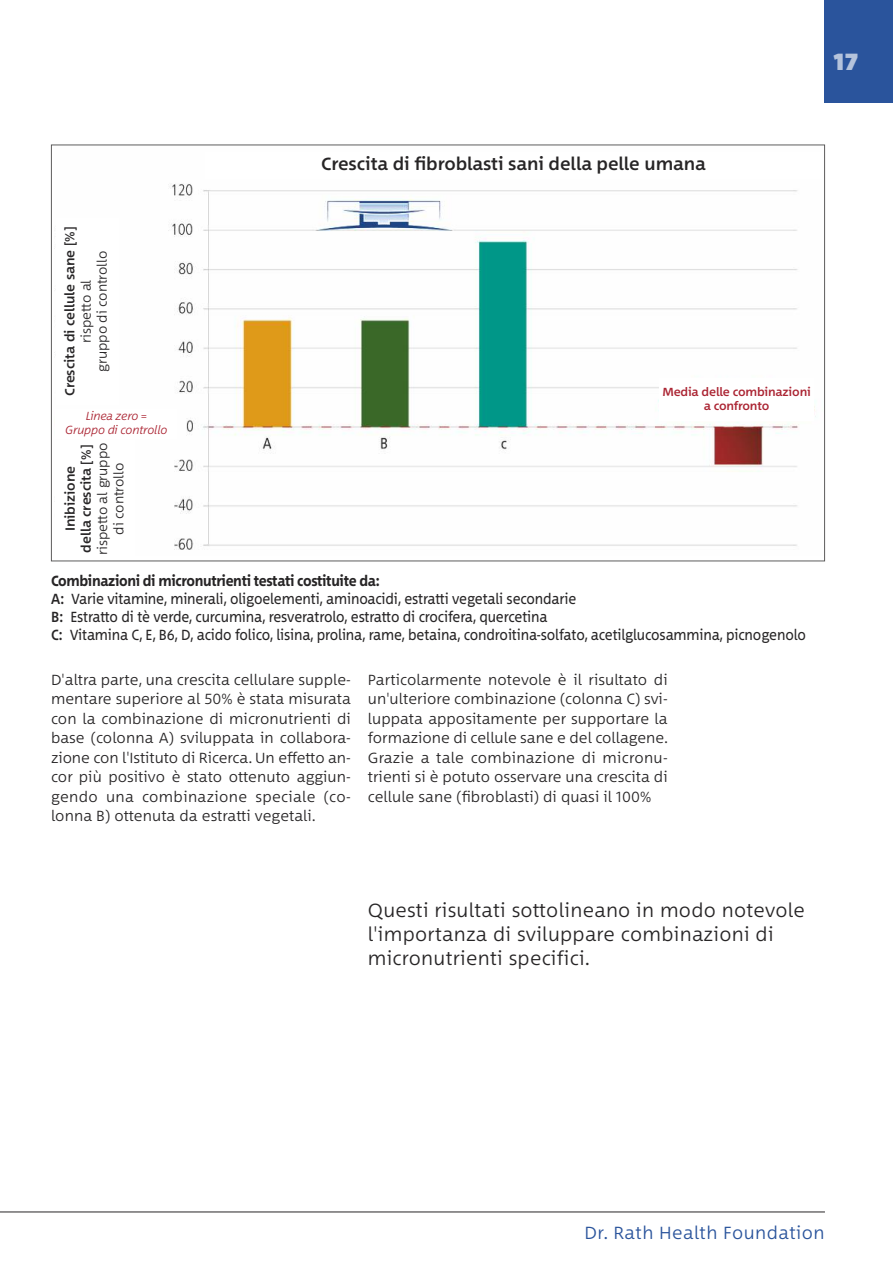
<style>
.page{position:relative;width:893px;height:1263px;background:#fff}
.page>*{position:absolute;margin:0;border:0;box-sizing:border-box;transform-origin:0 0}
.t1{font:900 24px "Between 2";color:#b4c3dc}
.t2{font:300 19.5px/24px "Between 2";letter-spacing:.015em;color:#272526}
.t3{font:500 18px "Between 2";letter-spacing:-.005em;color:#272526}
.t4{font:300 18px "Between 2";letter-spacing:.025em;color:#2a549c}
.t5{font:300 15px/19.5px "Between 2";letter-spacing:.005em;color:#272526;text-align:justify}
.t6{font:15px/18px "Between 2";letter-spacing:-.01em;color:#272526;scale:.9 1}
.t7{font:300 13.5px/16.2px "Between 2";letter-spacing:-.005em;color:#272526;text-align:center}
.t8{font:500 13.5px/16.2px "Between 2";letter-spacing:-.005em;color:#272526;text-align:center}
.t9{font:500 12px/14.4px "Between 2";letter-spacing:-.015em;color:#ab2533;text-align:center}
.t10{font:italic 300 12px/14.4px "Between 2";letter-spacing:-.015em;color:#ab2533;text-align:center}
.s1{font-weight:700}
.s2{font-weight:500}
</style>
<div class="page">
<div style="left:825px;top:0;width:68px;height:102px;background:#2a549c"></div>
<hr style="left:0;top:1211px;width:825px;height:1px;background:#272526">
<img style="left:168px;top:184px;width:648px;height:366px">
<div style="left:56px;top:409px;width:121px;height:29px;background:#fff"></div>
<div style="left:659px;top:378px;width:155px;height:43px;background:#fff"></div>
<h1 class="t1" style="left:833px;top:46px;width:26px">17</h1>
<p class="t8" style="left:62px;top:396px;width:171px;rotate:-90deg">Crescita di cellule sane [%]</p>
<p class="t7" style="left:78px;top:372px;width:123px;rotate:-90deg">rispetto al<br>gruppo di controllo</p>
<p class="t10" style="left:65px;top:408px;width:104px">Linea zero =<br>Gruppo di controllo</p>
<p class="t8" style="left:62px;top:553px;width:109px;rotate:-90deg">Inibizione<br>della crescita [%]</p>
<p class="t7" style="left:94px;top:555px;width:114px;rotate:-90deg">rispetto al gruppo di controllo</p>
<p class="t3" style="left:321px;top:153px;width:386px">Crescita di fibroblasti sani della pelle umana</p>
<p class="t9" style="left:662px;top:384px;width:150px">Media delle combinazioni a confronto</p>
<p class="t6" style="left:51px;top:571px;width:840px"><span class="s1">combinazioni di micronutrienti testati costituite da:<br></span><span class="s2">A:</span> Varie vitamine, minerali, oligoelementi, aminoacidi, estratti vegetali secondarie<br><span class="s2">B:</span> Estratto di tè verde, curcumina, resveratrolo, estratto di crocifera, quercetina<br><span class="s2">C:</span> Vitamina C, E, B6, D, acido folico, lisina, prolina, rame, betaina, condroitina-solfato, acetilglucosammina, picnogenolo</p>
<p class="t5" style="left:51px;top:670px;width:301px">D'altra parte, una crescita cellulare supple&shy;mentare superiore al 50% è stata misurata con la combinazione di micronutrienti di base (colonna A) sviluppata in collabora&shy;zione con l'Istituto di Ricerca. Un effetto an&shy;cor più positivo è stato ottenuto aggiun&shy;gendo una combinazione speciale (co&shy;lonna B) ottenuta da estratti vegetali.</p>
<p class="t5" style="left:368px;top:670px;width:302px">Particolarmente notevole è il risultato di un'ulteriore combinazione (colonna C) svi&shy;luppata appositamente per supportare la formazione di cellule sane e del collagene.<br>Grazie a tale combinazione di micronu&shy;trienti si è potuto osservare una crescita di cellule sane (fibroblasti) di quasi il 100%</p>
<h2 class="t2" style="left:368px;top:897px;width:439px">Questi risultati sottolineano in modo notevole l'importanza di sviluppare combinazioni di micronutrienti specifici.</h2>
<p class="t4" style="left:584px;top:1221px;width:242px">Dr. Rath Health Foundation</p>
</div>
